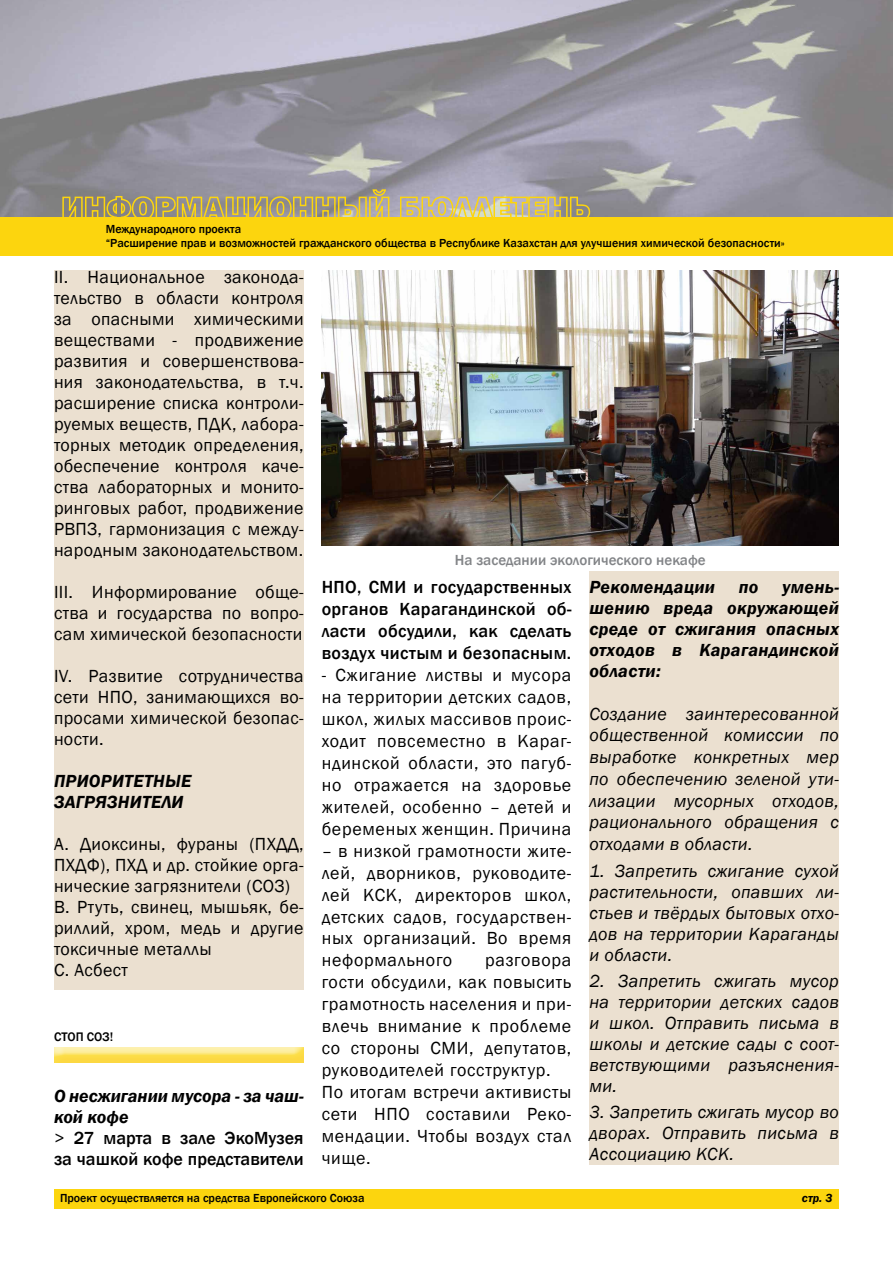
<style>
.page{position:relative;width:893px;height:1263px;background:#fff}
.page>*{position:absolute;margin:0;border:0;box-sizing:border-box;transform-origin:0 0}
.t1{font:18px/21px "Franklin Gothic";letter-spacing:.025em;color:#000;text-align:justify}
.t2{font:italic 18px/21px "Franklin Gothic";letter-spacing:.02em;color:#000;text-align:justify}
.t3{font:500 18px/21px "Franklin Gothic";letter-spacing:.015em;color:#000}
.t4{font:italic 600 18px/21px "Franklin Gothic";letter-spacing:.02em;color:#000}
.t5{font:500 15px "Franklin Gothic";color:#828487}
.t6{font:500 12.75px "Franklin Gothic";color:#000}
.t7{font:500 12px/14.4px "Franklin Gothic";color:#000}
.t8{font:italic 600 12px "Franklin Gothic";color:#000}
.s1{font-weight:600;font-style:italic}
.s2{font-weight:400}
</style>
<div class="page">
<div style="left:54px;top:1189px;width:785px;height:20px;background:#fcd50e"></div>
<img style="left:0;top:0;width:893px;height:217px">
<div style="left:0;top:217px;width:893px;height:38px;background:#fcd50e"></div>
<svg style="left:62px;top:189px;width:328px;height:28px;background:#a79d77"></svg>
<svg style="left:399px;top:196px;width:192px;height:21px;background:#c5b987"></svg>
<div style="left:54px;top:270px;width:250px;height:719px;background:#ebe0d0"></div>
<div style="left:589px;top:571px;width:250px;height:593px;background:#ebe0d0"></div>
<img style="left:322px;top:270px;width:517px;height:276px">
<div style="left:50px;top:1047px;width:254px;height:20px;background:#fff200;opacity:.75"></div>
<p class="t7" style="left:106px;top:222px;width:680px">Международного проекта<br>“Расширение прав и возможностей гражданского общества в Республике Казахстан для улучшения химической безопасности»</p>
<p class="t1" style="left:54px;top:266px;width:251px">II. Национальное законода&shy;тельство в области контроля за опасными химическими веществами - продвижение развития и совершенствова&shy;ния законодательства, в т.ч. расширение списка контроли&shy;руемых веществ, ПДК, лабора&shy;торных методик определения, обеспечение контроля каче&shy;ства лабораторных и монито&shy;ринговых работ, продвижение РВПЗ, гармонизация с между&shy;народным законодательством.</p>
<p class="t1" style="left:54px;top:582px;width:251px">III. Информирование обще&shy;ства и государства по вопро&shy;сам химической безопасности</p>
<p class="t1" style="left:54px;top:666px;width:251px">IV. Развитие сотрудничества сети НПО, занимающихся во&shy;просами химической безопас&shy;ности.</p>
<p class="t4" style="left:54px;top:770px;width:139px">ПРИОРИТЕТНЫЕ<br>ЗАГРЯЗНИТЕЛИ</p>
<p class="t1" style="left:54px;top:834px;width:251px;text-align:left">А. Диоксины, фураны (ПХДД,<br>ПХДФ), ПХД и др. стойкие орга&shy;нические загрязнители (СОЗ)<br>В. Ртуть, свинец, мышьяк, бе&shy;риллий, хром, медь и другие токсичные металлы<br>С. Асбест</p>
<p class="t5" style="left:455px;top:551px;width:252px">На заседании экологического некафе</p>
<p class="t3" style="left:322px;top:576px;width:251px;line-height:22px;text-align:justify">НПО, СМИ и государственных органов Карагандинской об&shy;ласти обсудили, как сделать воздух чистым и безопасным.</p>
<p class="t1" style="left:322px;top:664px;width:251px;line-height:22px">- Сжигание листвы и мусора на территории детских садов, школ, жилых массивов проис&shy;ходит повсеместно в Караг&shy;ндинской области, это пагуб&shy;но отражается на здоровье жителей, особенно – детей и беременых женщин. Причина</p>
<p class="t1" style="left:322px;top:840px;width:251px;line-height:22px">– в низкой грамотности жите&shy;лей, дворников, руководите&shy;лей КСК, директоров школ, детских садов, государствен&shy;ных организаций. Во время неформального</p>
<p class="t4" style="left:589px;top:576px;width:127px">Рекомендации</p>
<p class="t4" style="left:739px;top:576px;width:21px">по</p>
<p class="t4" style="left:589px;top:576px;width:251px;text-align:justify;text-indent:193px">умень&shy;шению вреда окружающей среде от сжигания опасных отходов в Карагандинской области:</p>
<p class="t2" style="left:589px;top:703px;width:251px;line-height:21.8px">Создание заинтересованной общественной комиссии по выработке конкретных мер по обеспечению зеленой ути&shy;лизации мусорных отходов, рационального обращения с отходами в области.</p>
<p class="t2" style="left:589px;top:860px;width:251px">1. Запретить сжигание сухой растительности, опавших ли&shy;стьев и твёрдых бытовых отхо&shy;дов на территории Караганды и области.</p>
<p class="t2" style="left:589px;top:971px;width:251px">2. Запретить сжигать мусор на территории детских садов и школ. Отправить письма в школы и детские сады с соот&shy;ветствующими разъяснения&shy;ми.</p>
<p class="t2" style="left:589px;top:1102px;width:251px">3. Запретить сжигать мусор во дворах. Отправить письма в Ассоциацию КСК.</p>
<p class="t1" style="left:322px;top:950px;width:251px;line-height:22px;text-align:left;text-indent:163px">разговора гости обсудили, как повысить грамотность населения и при&shy;влечь внимание к проблеме со стороны СМИ, депутатов, руководителей госструктур.<br>По итогам встречи активисты сети НПО составили Реко&shy;мендации. Чтобы воздух стал чище.</p>
<p class="t6" style="left:54px;top:1028px;width:61px">СТОП СОЗ!</p>
<p class="t3" style="left:54px;top:1085px;width:251px"><span class="s1">О несжигании мусора - за чаш&shy;кой кофе<br></span><span class="s2">&gt;</span> 27 марта в зале ЭкоМузея за чашкой кофе представители</p>
<p class="t7" style="left:60px;top:1190px;width:306px">Проект осуществляется на средства Европейского Союза</p>
<p class="t8" style="left:802px;top:1190px;width:32px">стр. 3</p>
</div>
